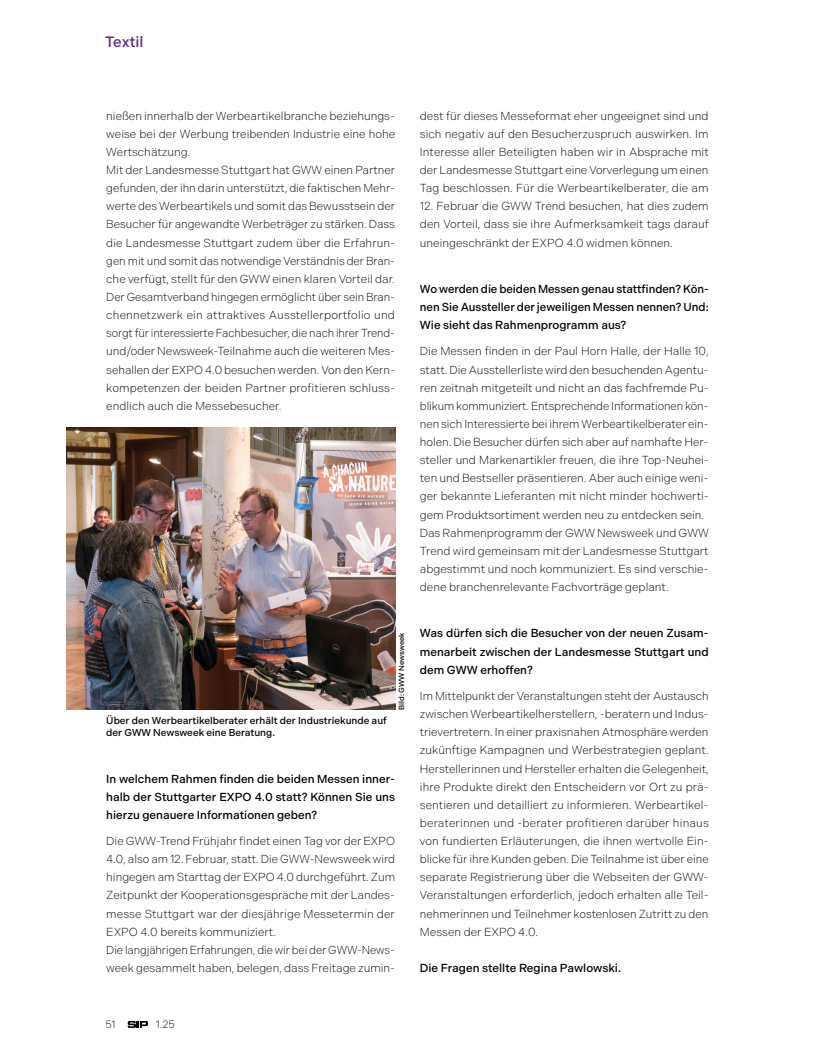
<style>
.page{position:relative;width:815px;height:1053px;background:#fff}
.page>*{position:absolute;margin:0;border:0;box-sizing:border-box;transform-origin:0 0}
.t1{font:500 15px "Indivisible";color:#5c2483}
.t2{font:300 11.62px/18.1px "Indivisible";color:#000}
.t3{font:500 11.62px/18.1px "Indivisible";color:#000;text-align:justify}
.t4{font:300 10.62px "Indivisible";color:#000}
.t5{font:500 10px/12.5px "Indivisible";color:#000}
.t6{font:500 7.5px "Indivisible";color:#000}
</style>
<div class="page">
<svg style="left:128px;top:1020px;width:20px;height:7px"></svg>
<img style="left:66px;top:428px;width:329px;height:281px">
<p class="t1" style="left:105px;top:33px;width:40px">Textil</p>
<p class="t2" style="left:106px;top:107px;width:290px">nießen innerhalb der Werbeartikelbranche beziehungs&shy;weise bei der Werbung treibenden Industrie eine hohe Wertschätzung.<br>Mit der Landesmesse Stuttgart hat GWW einen Partner gefunden, der ihn darin unterstützt, die faktischen Mehr&shy;werte des Werbeartikels und somit das Bewusstsein der Besucher für angewandte Werbeträger zu stärken. Dass die Landesmesse Stuttgart zudem über die Erfahrun&shy;gen mit und somit das notwendige Verständnis der Bran&shy;che verfügt, stellt für den GWW einen klaren Vorteil dar.<br>Der Gesamtverband hingegen ermöglicht über sein Bran&shy;chennetzwerk ein attraktives Ausstellerportfolio und sorgt für interessierte Fachbesucher, die nach ihrer Trend&shy;und/oder Newsweek-Teilnahme auch die weiteren Mes&shy;sehallen der EXPO 4.0 besuchen werden. Von den Kern&shy;kompetenzen der beiden Partner profitieren schluss&shy;endlich auch die Messebesucher.</p>
<p class="t5" style="left:106px;top:714px;width:282px">Über den Werbeartikelberater erhält der Industriekunde auf der GWW Newsweek eine Beratung.</p>
<p class="t6" style="left:397px;top:710px;width:79px;rotate:-90deg">Bild: GWW Newsweek</p>
<p class="t3" style="left:106px;top:769px;width:290px">In welchem Rahmen finden die beiden Messen inner&shy;halb der Stuttgarter EXPO 4.0 statt? Können Sie uns hierzu genauere Informationen geben?</p>
<p class="t2" style="left:106px;top:832px;width:290px">Die GWW-Trend Frühjahr findet einen Tag vor der EXPO 4.0, also am 12. Februar, statt. Die GWW-Newsweek wird hingegen am Starttag der EXPO 4.0 durchgeführt. Zum Zeitpunkt der Kooperationsgespräche mit der Landes&shy;messe Stuttgart war der diesjährige Messetermin der EXPO 4.0 bereits kommuniziert.<br>Die langjährigen Erfahrungen, die wir bei der GWW-News&shy;week gesammelt haben, belegen, dass Freitage zumin-</p>
<p class="t2" style="left:420px;top:107px;width:290px;text-align:justify">dest für dieses Messeformat eher ungeeignet sind und sich negativ auf den Besucherzuspruch auswirken. Im Interesse aller Beteiligten haben wir in Absprache mit der Landesmesse Stuttgart eine Vorverlegung um einen Tag beschlossen. Für die Werbeartikelberater, die am</p>
<p class="t2" style="left:420px;top:197px;width:290px;text-align:justify">12. Februar die GWW Trend besuchen, hat dies zudem den Vorteil, dass sie ihre Aufmerksamkeit tags darauf uneingeschränkt der EXPO 4.0 widmen können.</p>
<p class="t3" style="left:420px;top:280px;width:290px">Wo werden die beiden Messen genau stattfinden? Kön&shy;nen Sie Aussteller der jeweiligen Messen nennen? Und:<br>Wie sieht das Rahmenprogramm aus?</p>
<p class="t2" style="left:420px;top:342px;width:290px">Die Messen finden in der Paul Horn Halle, der Halle 10, statt. Die Ausstellerliste wird den besuchenden Agentu&shy;ren zeitnah mitgeteilt und nicht an das fachfremde Pu&shy;blikum kommuniziert. Entsprechende Informationen kön&shy;nen sich Interessierte bei ihrem Werbeartikelberater ein&shy;holen. Die Besucher dürfen sich aber auf namhafte Her&shy;steller und Markenartikler freuen, die ihre Top-Neuhei&shy;ten und Bestseller präsentieren. Aber auch einige weni&shy;ger bekannte Lieferanten mit nicht minder hochwerti&shy;gem Produktsortiment werden neu zu entdecken sein.<br>Das Rahmenprogramm der GWW Newsweek und GWW Trend wird gemeinsam mit der Landesmesse Stuttgart abgestimmt und noch kommuniziert. Es sind verschie&shy;dene branchenrelevante Fachvorträge geplant.</p>
<p class="t3" style="left:420px;top:624px;width:290px">Was dürfen sich die Besucher von der neuen Zusam&shy;menarbeit zwischen der Landesmesse Stuttgart und dem GWW erhoffen?</p>
<p class="t2" style="left:420px;top:687px;width:290px;text-align:justify">Im Mittelpunkt der Veranstaltungen steht der Austausch zwischen Werbeartikelherstellern, -beratern und Indus&shy;trievertretern. In einer praxisnahen Atmosphäre werden zukünftige Kampagnen und Werbestrategien geplant.<br>Herstellerinnen und Hersteller erhalten die Gelegenheit, ihre Produkte direkt den Entscheidern vor Ort zu prä&shy;sentieren und detailliert zu informieren. Werbeartikel&shy;beraterinnen und -berater profitieren darüber hinaus von fundierten Erläuterungen, die ihnen wertvolle Ein&shy;blicke für ihre Kunden geben. Die Teilnahme ist über eine separate Registrierung über die Webseiten der GWW-Veranstaltungen erforderlich, jedoch erhalten alle Teil&shy;nehmerinnen und Teilnehmer kostenlosen Zutritt zu den Messen der EXPO 4.0.</p>
<p class="t3" style="left:420px;top:958px;width:203px">Die Fragen stellte Regina Pawlowski.</p>
<p class="t4" style="left:106px;top:1018px;width:12px">51</p>
<p class="t4" style="left:156px;top:1018px;width:21px">1.25</p>
</div>
